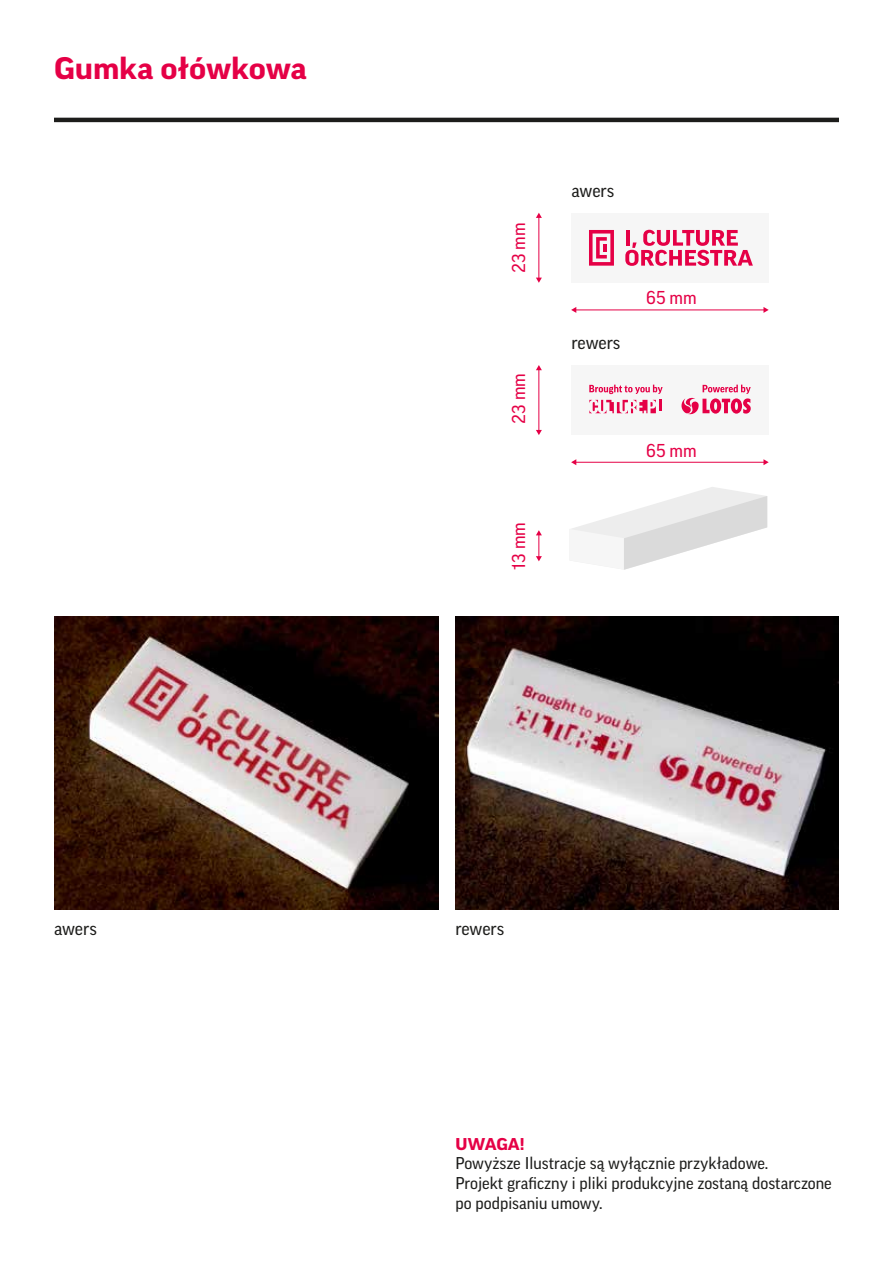
<style>
.page{position:relative;width:893px;height:1263px;background:#fff}
.page>*{position:absolute;margin:0;border:0;box-sizing:border-box;transform-origin:0 0}
.t1{font:700 expanded 30px "Good Pro";color:#e50046}
.t2{font:18px "Good Pro";letter-spacing:-.01em;color:#1d1d1b}
.t3{font:18px "Good Pro";color:#e50046}
.t4{font:16.5px/19.8px "Good Pro";color:#1d1d1b}
.t5{font:700 expanded 16.5px "Good Pro";letter-spacing:-.01em;color:#e50046}
</style>
<div class="page">
<hr style="left:54px;top:118px;width:785px;height:4px;background:#1d1d1b">
<svg style="left:536px;top:530px;width:6px;height:31px"></svg>
<hr style="left:575px;top:310px;width:189px;height:1px;background:#e50046">
<svg style="left:571px;top:307px;width:5px;height:6px"></svg>
<svg style="left:763px;top:307px;width:6px;height:6px"></svg>
<hr style="left:539px;top:217px;width:1px;height:61px;background:#e50046">
<svg style="left:536px;top:213px;width:6px;height:5px"></svg>
<svg style="left:536px;top:278px;width:6px;height:5px"></svg>
<div style="left:572px;top:213px;width:197px;height:70px;background:#f6f6f6"></div>
<svg style="left:625px;top:230px;width:128px;height:36px"></svg>
<svg style="left:589px;top:230px;width:25px;height:36px"></svg>
<hr style="left:575px;top:462px;width:189px;height:1px;background:#e50046">
<svg style="left:571px;top:459px;width:5px;height:6px"></svg>
<svg style="left:763px;top:459px;width:6px;height:6px"></svg>
<hr style="left:539px;top:369px;width:1px;height:62px;background:#e50046">
<svg style="left:536px;top:365px;width:6px;height:5px"></svg>
<svg style="left:536px;top:430px;width:6px;height:5px"></svg>
<div style="left:572px;top:365px;width:197px;height:70px;background:#f6f6f6"></div>
<svg style="left:589px;top:400px;width:73px;height:13px"></svg>
<svg style="left:589px;top:385px;width:74px;height:9px"></svg>
<svg style="left:681px;top:385px;width:70px;height:30px"></svg>
<svg style="left:570px;top:487px;width:197px;height:83px"></svg>
<img style="left:54px;top:617px;width:384px;height:293px">
<img style="left:455px;top:617px;width:384px;height:293px">
<h1 class="t1" style="left:54px;top:51px;width:254px">Gumka ołówkowa</h1>
<p class="t2" style="left:54px;top:919px;width:44px">awers</p>
<p class="t3" style="left:508px;top:273px;width:52px;rotate:-90deg">23 mm</p>
<p class="t3" style="left:508px;top:424px;width:52px;rotate:-90deg">23 mm</p>
<p class="t3" style="left:508px;top:570px;width:49px;rotate:-90deg">13 mm</p>
<p class="t2" style="left:571px;top:180px;width:44px">awers</p>
<p class="t2" style="left:571px;top:333px;width:50px">rewers</p>
<p class="t3" style="left:646px;top:287px;width:52px">65 mm</p>
<p class="t3" style="left:646px;top:440px;width:52px">65 mm</p>
<p class="t2" style="left:455px;top:919px;width:50px">rewers</p>
<p class="t5" style="left:455px;top:1134px;width:71px">UWAGA!</p>
<p class="t4" style="left:455px;top:1153px;width:378px">Powyższe Ilustracje są wyłącznie przykładowe.<br>Projekt graficzny i pliki produkcyjne zostaną dostarczone po podpisaniu umowy.</p>
</div>
